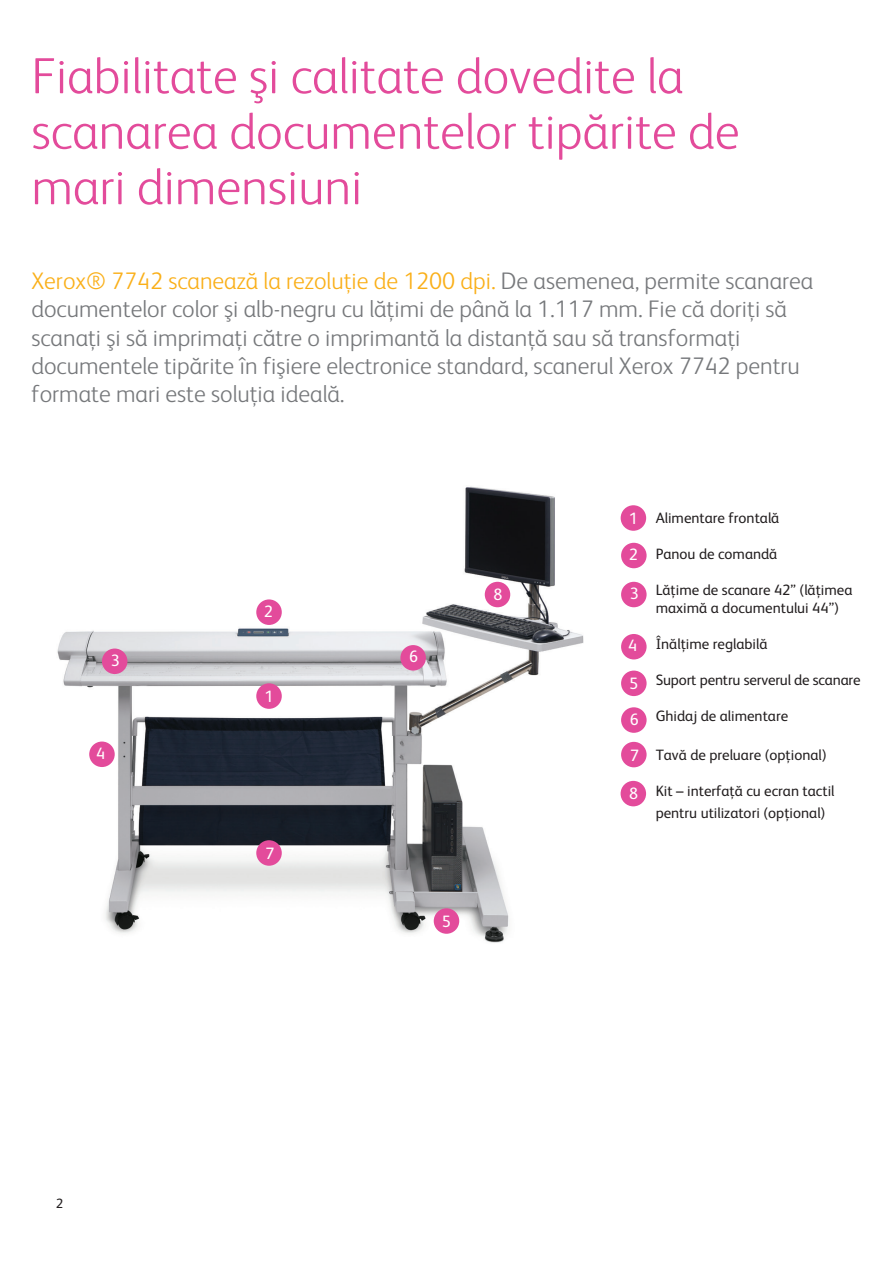
<style>
.page{position:relative;width:893px;height:1263px;background:#fff}
.page>*{position:absolute;margin:0;border:0;box-sizing:border-box;transform-origin:0 0}
.t1{font:300 51px/55.5px "Xerox Sans";color:#e34b9b}
.t2{font:300 24px/28.5px "Xerox Sans";color:#76787b}
.t3{font:16.5px/35.5px "Xerox Sans";color:#fff;text-align:justify}
.t4{font:15px/18px "Xerox Sans";color:#231f20}
.t5{font:13.5px "Xerox Sans";color:#231f20}
.s1{color:#faaf18}
.s2{font-size:16.5px;color:#fff}
</style>
<div class="page">
<img style="left:57px;top:486px;width:527px;height:457px">
<div style="left:621px;top:505px;width:25px;height:26px;background:#e34b9b;border-radius:50%"></div>
<div style="left:621px;top:543px;width:26px;height:25px;background:#e34b9b;border-radius:50%"></div>
<div style="left:621px;top:582px;width:26px;height:25px;background:#e34b9b;border-radius:50%"></div>
<div style="left:621px;top:634px;width:26px;height:25px;background:#e34b9b;border-radius:50%"></div>
<div style="left:621px;top:671px;width:26px;height:25px;background:#e34b9b;border-radius:50%"></div>
<div style="left:621px;top:707px;width:26px;height:26px;background:#e34b9b;border-radius:50%"></div>
<div style="left:621px;top:742px;width:26px;height:25px;background:#e34b9b;border-radius:50%"></div>
<div style="left:621px;top:781px;width:25px;height:25px;background:#e34b9b;border-radius:50%"></div>
<div style="left:256px;top:599px;width:26px;height:26px;background:#e34b9b;border-radius:50%"></div>
<div style="left:256px;top:683px;width:26px;height:26px;background:#e34b9b;border-radius:50%"></div>
<div style="left:102px;top:648px;width:25px;height:26px;background:#e34b9b;border-radius:50%"></div>
<div style="left:400px;top:645px;width:26px;height:26px;background:#e34b9b;border-radius:50%"></div>
<div style="left:89px;top:741px;width:26px;height:26px;background:#e34b9b;border-radius:50%"></div>
<div style="left:256px;top:840px;width:26px;height:26px;background:#e34b9b;border-radius:50%"></div>
<div style="left:434px;top:908px;width:25px;height:26px;background:#e34b9b;border-radius:50%"></div>
<div style="left:485px;top:582px;width:25px;height:25px;background:#e34b9b;border-radius:50%"></div>
<h1 class="t1" style="left:32px;top:46px;width:710px">Fiabilitate şi calitate dovedite la scanarea documentelor tipărite de mari dimensiuni</h1>
<p class="t2" style="left:32px;top:265px;width:783px"><span class="s1">Xerox® 7742 scanează la rezoluţie de 1200 dpi.</span> De asemenea, permite scanarea documentelor color şi alb-negru cu lăţimi de până la 1.117 mm. Fie că doriţi să scanaţi şi să imprimaţi către o imprimantă la distanţă sau să transformaţi documentele tipărite în fişiere electronice standard, scanerul Xerox 7742 pentru formate mari este soluţia ideală.</p>
<p class="t3" style="left:264px;top:593px;width:11px">2</p>
<p class="t3" style="left:111px;top:641px;width:11px">3</p>
<p class="t3" style="left:409px;top:638px;width:11px">6</p>
<p class="t3" style="left:96px;top:735px;width:11px">4</p>
<p class="t3" style="left:265px;top:677px;width:11px">1</p>
<p class="t3" style="left:265px;top:835px;width:11px">7</p>
<p class="t3" style="left:442px;top:903px;width:11px">5</p>
<p class="t3" style="left:493px;top:576px;width:11px">8</p>
<p class="t5" style="left:56px;top:1194px;width:9px">2</p>
<p class="t4" style="left:629px;top:508px;width:152px"><span class="s2">1</span> Alimentare frontală</p>
<p class="t4" style="left:656px;top:544px;width:123px">Panou de comandă</p>
<p class="t4" style="left:656px;top:580px;width:198px">Lăţime de scanare 42” (lăţimea maximă a documentului 44”)</p>
<p class="t4" style="left:656px;top:634px;width:113px">Înălţime reglabilă</p>
<p class="t4" style="left:656px;top:670px;width:206px">Suport pentru serverul de scanare</p>
<p class="t4" style="left:656px;top:706px;width:134px">Ghidaj de alimentare</p>
<p class="t4" style="left:656px;top:745px;width:173px">Tavă de preluare (opţional)</p>
<p class="t4" style="left:656px;top:780px;width:180px;line-height:21.6px">Kit – interfaţă cu ecran tactil pentru utilizatori (opţional)</p>
<p class="t3" style="left:629px;top:536px;width:11px">2</p>
<p class="t3" style="left:630px;top:575px;width:11px">3</p>
<p class="t3" style="left:628px;top:627px;width:11px">4</p>
<p class="t3" style="left:629px;top:665px;width:12px">5<br>6<br>7</p>
<p class="t3" style="left:629px;top:775px;width:11px">8</p>
</div>
